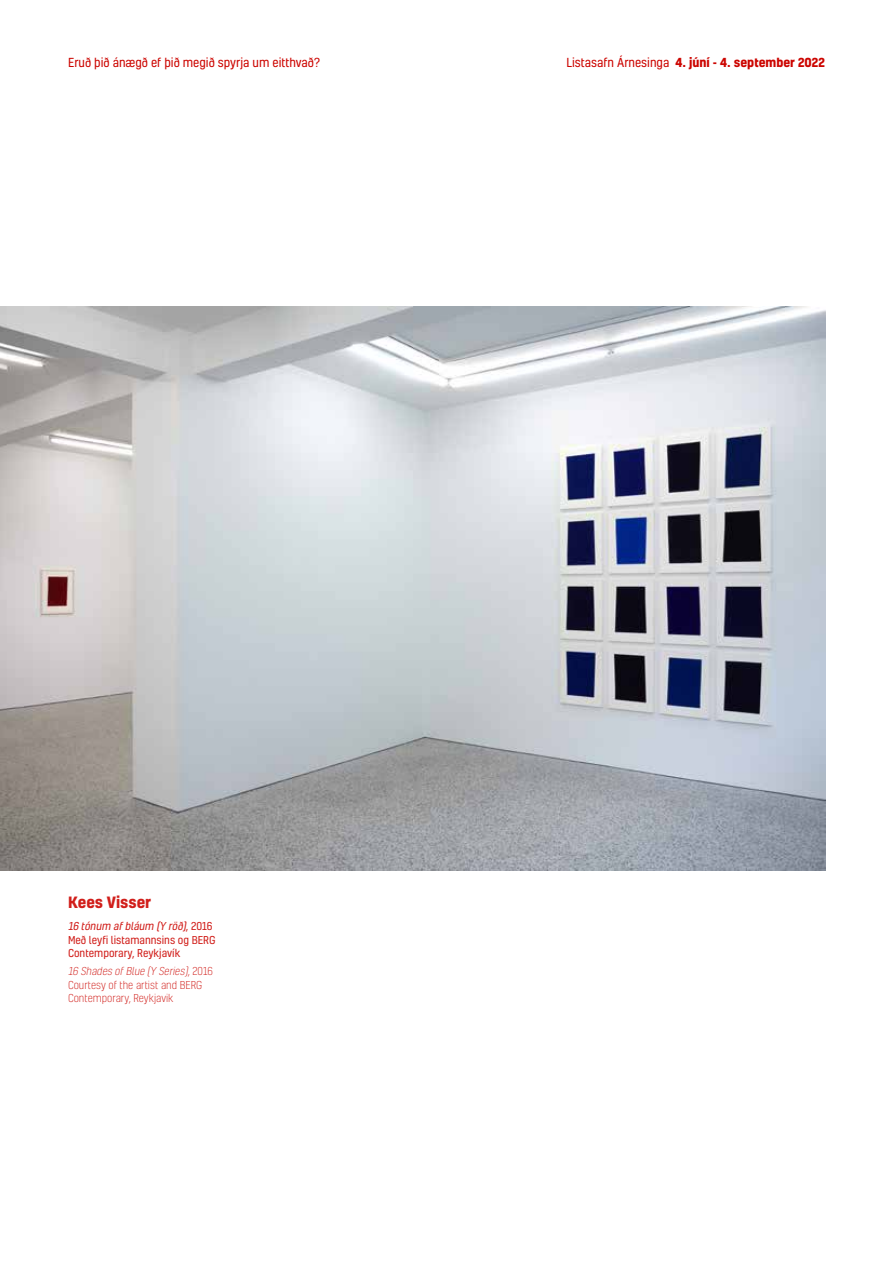
<style>
.page{position:relative;width:893px;height:1263px;background:#fff}
.page>*{position:absolute;margin:0;border:0;box-sizing:border-box;transform-origin:0 0}
.t1{font:700 15px "Kelson";color:#d11e1a}
.t2{font:700 12px "Kelson";color:#cc0500}
.t3{font:12px "Kelson";color:#cc0500}
.t4{font:300 10.5px/13.5px "Kelson";color:#d11e1a}
.t5{font:10.5px/13.5px "Kelson";color:#d11e1a}
.s1{font-weight:400}
.s2{font-style:italic}
</style>
<div class="page">
<img style="left:0;top:306px;width:826px;height:565px">
<p class="t3" style="left:68px;top:54px;width:253px">Eruð þið ánægð ef þið megið spyrja um eitthvað?</p>
<p class="t2" style="left:566px;top:54px;width:260px"><span class="s1">Listasafn Árnesinga</span> 4. júní - 4. september 2022</p>
<h1 class="t1" style="left:68px;top:892px;width:85px">Kees Visser</h1>
<p class="t5" style="left:68px;top:919px;width:149px"><span class="s2">16 tónum afbláum (Y röð)</span>, 2 0 1 6<br>Með leyfi listamannsins og BERG<br>Contemporary, Reykjavík</p>
<p class="t4" style="left:68px;top:964px;width:146px"><span class="s2">16 Shades ofBlue (Y Series)</span>, 2 0 1 6<br>Courtesy of the artist and BERG<br>Contemporary, Reykjavik</p>
</div>
